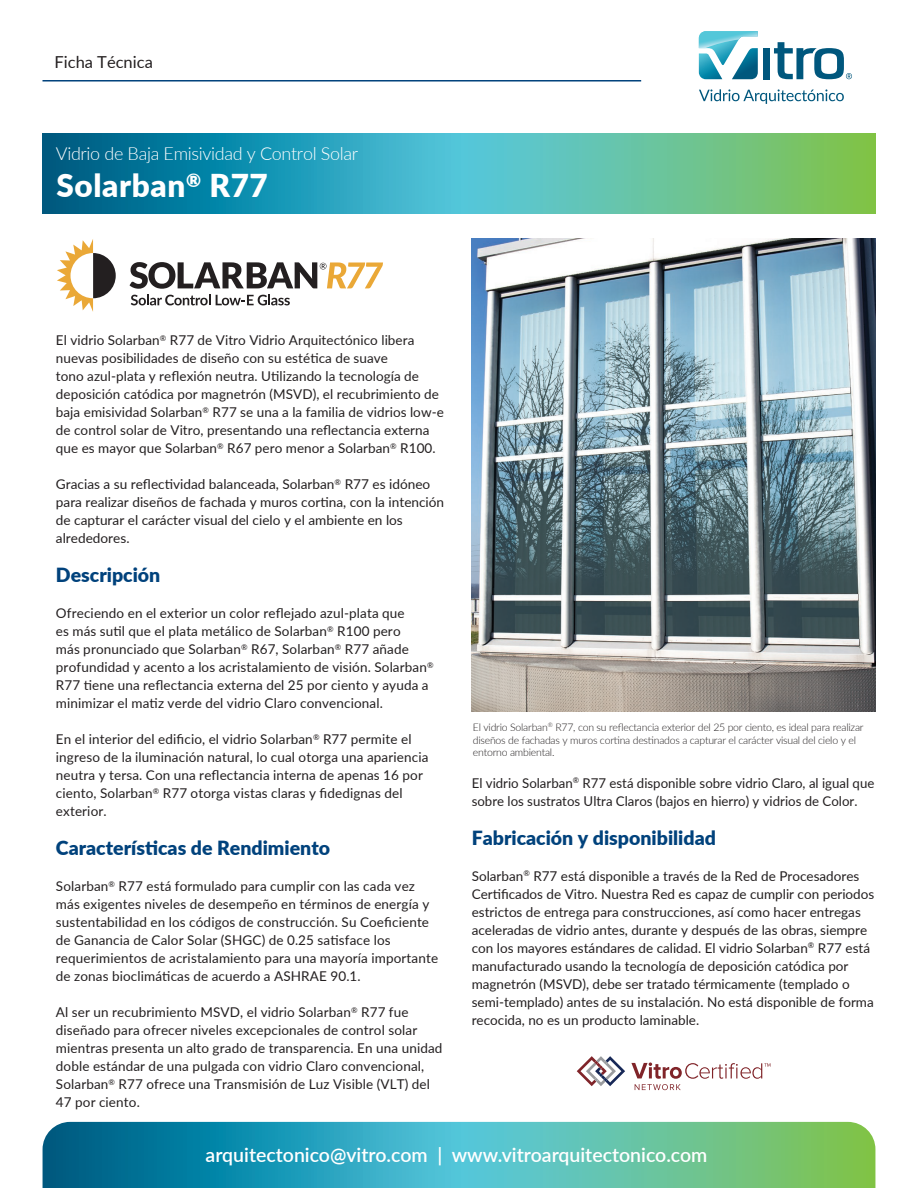
<style>
.page{position:relative;width:918px;height:1188px;background:#fff}
.page>*{position:absolute;margin:0;border:0;box-sizing:border-box;transform-origin:0 0}
.t1{font:900 31.5px "Lato";letter-spacing:.02em;color:#fff}
.t2{font:900 19.5px "Lato";color:#01427c}
.t3{font:600 19.5px "Lato";color:#fff}
.t4{font:300 18px "Lato";letter-spacing:-.02em;color:#fff}
.t5{font:16.5px "Lato";color:#231f20}
.t6{font:13.5px/18px "Lato";letter-spacing:.005em;color:#231f20}
.t7{font:300 10.5px/12.6px "Lato";letter-spacing:-.02em;color:#231f20}
</style>
<div class="page">
<img style="left:472px;top:238px;width:403px;height:474px">
<svg style="left:43px;top:134px;width:832px;height:79px;background:#41a8a2"></svg>
<div style="left:763px;top:48px;width:7px;height:31px;background:#00577d"></div>
<svg style="left:699px;top:31px;width:59px;height:48px"></svg>
<svg style="left:774px;top:42px;width:78px;height:37px"></svg>
<svg style="left:699px;top:89px;width:145px;height:15px"></svg>
<svg style="left:43px;top:1121px;width:832px;height:66px;background:#45aba4"></svg>
<svg style="left:631px;top:1062px;width:139px;height:16px"></svg>
<svg style="left:577px;top:1056px;width:48px;height:30px"></svg>
<svg style="left:635px;top:1084px;width:46px;height:6px"></svg>
<hr style="left:42px;top:80px;width:599px;height:1px;background:#01427c">
<svg style="left:57px;top:239px;width:59px;height:73px"></svg>
<svg style="left:130px;top:262px;width:253px;height:43px"></svg>
<p class="t5" style="left:55px;top:50px;width:100px">Ficha Técnica</p>
<h3 class="t4" style="left:56px;top:141px;width:304px">Vidrio de Baja Emisividad y Control Solar</h3>
<h1 class="t1" style="left:56px;top:162px;width:213px">Solarban<sup>®</sup> R77</h1>
<p class="t6" style="left:56px;top:330px;width:389px">El vidrio Solarban<sup>®</sup> R77 de Vitro Vidrio Arquitectónico libera nuevas posibilidades de diseño con su estética de suave<br>tono azul-plata y reflexión neutra. Utilizando la tecnología de deposición catódica por magnetrón (MSVD), el recubrimiento de baja emisividad Solarban<sup>®</sup> R77 se una a la familia de vidrios low-e de control solar de Vitro, presentando una reflectancia externa que es mayor que Solarban<sup>®</sup> R67 pero menor a Solarban<sup>®</sup> R100.</p>
<p class="t6" style="left:56px;top:474px;width:390px">Gracias a su reflectividad balanceada, Solarban<sup>®</sup> R77 es idóneo para realizar diseños de fachada y muros cortina, con la intención de capturar el carácter visual del cielo y el ambiente en los alrededores.</p>
<h2 class="t2" style="left:56px;top:560px;width:106px">Descripción</h2>
<p class="t6" style="left:56px;top:603px;width:379px">Ofreciendo en el exterior un color reflejado azul-plata que<br>es más sutil que el plata metálico de Solarban<sup>®</sup> R100 pero<br>más pronunciado que Solarban<sup>®</sup> R67, Solarban<sup>®</sup> R77 añade profundidad y acento a los acristalamiento de visión. Solarban<sup>® </sup>R77 tiene una reflectancia externa del 25 por ciento y ayuda a minimizar el matiz verde del vidrio Claro convencional.</p>
<p class="t6" style="left:56px;top:729px;width:374px">En el interior del edificio, el vidrio Solarban<sup>®</sup> R77 permite el ingreso de la iluminación natural, lo cual otorga una apariencia neutra y tersa. Con una reflectancia interna de apenas 16 por ciento, Solarban<sup>®</sup> R77 otorga vistas claras y fidedignas del exterior.</p>
<h2 class="t2" style="left:56px;top:833px;width:276px">Características de Rendimiento</h2>
<p class="t6" style="left:56px;top:876px;width:384px">Solarban<sup>®</sup> R77 está formulado para cumplir con las cada vez más exigentes niveles de desempeño en términos de energía y sustentabilidad en los códigos de construcción. Su Coeficiente de Ganancia de Calor Solar (SHGC) de 0.25 satisface los requerimientos de acristalamiento para una mayoría importante de zonas bioclimáticas de acuerdo a ASHRAE 90.1.</p>
<p class="t6" style="left:56px;top:1002px;width:388px">Al ser un recubrimiento MSVD, el vidrio Solarban<sup>®</sup> R77 fue diseñado para ofrecer niveles excepcionales de control solar mientras presenta un alto grado de transparencia. En una unidad doble estándar de una pulgada con vidrio Claro convencional, Solarban<sup>®</sup> R77 ofrece una Transmisión de Luz Visible (VLT) del 47 por ciento.</p>
<h2 class="t3" style="left:206px;top:1140px;width:503px">arquitectonico@vitro.com | www.vitroarquitectonico.com</h2>
<p class="t7" style="left:473px;top:720px;width:392px">El vidrio Solarban<sup>®</sup> R77, con su reflectancia exterior del 25 por ciento, es ideal para realizar diseños de fachadas y muros cortina destinados a capturar el carácter visual del cielo y el entorno ambiental.</p>
<p class="t6" style="left:472px;top:773px;width:404px">El vidrio Solarban<sup>®</sup> R77 está disponible sobre vidrio Claro, al igual que sobre los sustratos Ultra Claros (bajos en hierro) y vidrios de Color.</p>
<h2 class="t2" style="left:472px;top:823px;width:246px">Fabricación y disponibilidad</h2>
<p class="t6" style="left:472px;top:866px;width:404px">Solarban<sup>®</sup> R77 está disponible a través de la Red de Procesadores Certificados de Vitro. Nuestra Red es capaz de cumplir con periodos estrictos de entrega para construcciones, así como hacer entregas aceleradas de vidrio antes, durante y después de las obras, siempre con los mayores estándares de calidad. El vidrio Solarban<sup>®</sup> R77 está manufacturado usando la tecnología de deposición catódica por magnetrón (MSVD), debe ser tratado térmicamente (templado o semi-templado) antes de su instalación. No está disponible de forma recocida, no es un producto laminable.</p>
</div>
